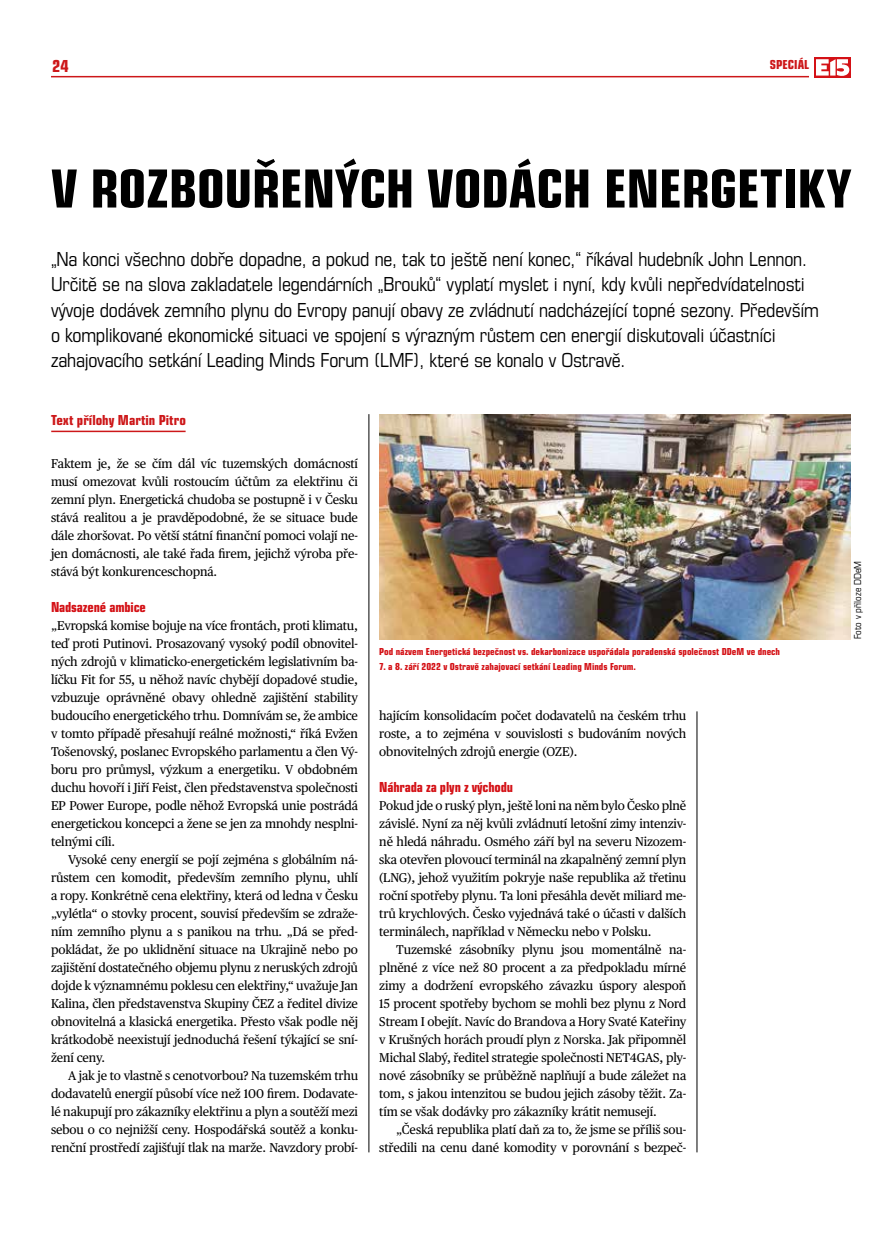
<style>
.page{position:relative;width:893px;height:1242px;background:#fff}
.page>*{position:absolute;margin:0;border:0;box-sizing:border-box;transform-origin:0 0}
.t1{font:57px "Eurostile Con Hea";letter-spacing:-.005em;color:#000}
.t2{font:21px/25.2px "Eurostile Con";letter-spacing:-.01em;color:#000}
.t3{font:18px "Eurostile Con Hea";color:#cd1719}
.t4{font:15px "Eurostile Con Hea";letter-spacing:-.01em;color:#d41116}
.t5{font:15px "Eurostile Con Hea";color:#cd1719}
.t6{font:13.5px "Eurostile Con Hea";color:#cd1719}
.t7{font:12.75px/18px "Publico Text";letter-spacing:-.01em;color:#000;text-align:justify}
.t8{font:10.5px "Eurostile Con Hea";color:#d41116}
.t9{font:10.5px "Eurostile Con";color:#000}
</style>
<div class="page">
<hr style="left:51px;top:76px;width:758px;height:1px;background:#cd1719">
<div style="left:814px;top:57px;width:36px;height:20px;background:#d41116"></div>
<svg style="left:816px;top:59px;width:33px;height:17px"></svg>
<img style="left:379px;top:414px;width:471px;height:225px">
<hr style="left:51px;top:431px;width:135px;height:1px;background:#cd1719">
<hr style="left:369px;top:414px;width:1px;height:738px;background:#000">
<hr style="left:697px;top:711px;width:1px;height:441px;background:#000">
<h3 class="t3" style="left:52px;top:56px;width:18px">24</h3>
<p class="t6" style="left:770px;top:57px;width:41px">SPECIÁL</p>
<h1 class="t1" style="left:51px;top:157px;width:802px">V ROZBOUŘENÝCH VODÁCH ENERGETIKY</h1>
<p class="t2" style="left:51px;top:247px;width:770px">„Na konci všechno dobře dopadne, a pokud ne, tak to ještě není konec,“ říkával hudebník John Lennon.<br>Určitě se na slova zakladatele legendárních „Brouků“ vyplatí myslet i nyní, kdy kvůli nepředvídatelnosti vývoje dodávek zemního plynu do Evropy panují obavy ze zvládnutí nadcházející topné sezony. Především o komplikované ekonomické situaci ve spojení s výrazným růstem cen energií diskutovali účastníci zahajovacího setkání Leading Minds Forum (LMF), které se konalo v Ostravě.</p>
<p class="t5" style="left:51px;top:412px;width:136px">Text přílohy Martin Pitro</p>
<p class="t7" style="left:51px;top:454px;width:308px">Faktem je, že se čím dál víc tuzemských domácností musí omezovat kvůli rostoucím účtům za elektřinu či zemní plyn. Energetická chudoba se postupně i v Česku stává realitou a je pravděpodobné, že se situace bude dále zhoršovat. Po větší státní finanční pomoci volají ne&shy;jen domácnosti, ale také řada firem, jejichž výroba pře&shy;stává být konkurenceschopná.</p>
<p class="t4" style="left:51px;top:599px;width:96px">Nadsazené ambice</p>
<p class="t7" style="left:51px;top:616px;width:309px">„Evropská komise bojuje na více frontách, proti klimatu, teď proti Putinovi. Prosazovaný vysoký podíl obnovitel&shy;ných zdrojů v klimaticko-energetickém legislativním ba&shy;líčku Fit for 55, u něhož navíc chybějí dopadové studie, vzbuzuje oprávněné obavy ohledně zajištění stability budoucího energetického trhu. Domnívám se, že ambice v tomto případě přesahují reálné možnosti,“ říká Evžen Tošenovský, poslanec Evropského parlamentu a člen Vý&shy;boru pro průmysl, výzkum a energetiku. V obdobném duchu hovoří i Jiří Feist, člen představenstva společnosti EP Power Europe, podle něhož Evropská unie postrádá energetickou koncepci a žene se jen za mnohdy nesplni&shy;telnými cíli.</p>
<p class="t7" style="left:51px;top:850px;width:309px;text-indent:17px">Vysoké ceny energií se pojí zejména s globálním ná&shy;růstem cen komodit, především zemního plynu, uhlí a ropy. Konkrétně cena elektřiny, která od ledna v Česku „vylétla“ o stovky procent, souvisí především se zdraže&shy;ním zemního plynu a s panikou na trhu. „Dá se před&shy;pokládat, že po uklidnění situace na Ukrajině nebo po zajištění dostatečného objemu plynu z neruských zdrojů dojde k významnému poklesu cen elektřiny,“ uvažuje Jan Kalina, člen představenstva Skupiny ČEZ a ředitel divize obnovitelná a klasická energetika. Přesto však podle něj krátkodobě neexistují jednoduchá řešení týkající se sní&shy;žení ceny.</p>
<p class="t7" style="left:51px;top:1066px;width:309px;text-indent:17px">A jak je to vlastně s cenotvorbou? Na tuzemském trhu dodavatelů energií působí více než 100 firem. Dodavate&shy;lé nakupují pro zákazníky elektřinu a plyn a soutěží mezi sebou o co nejnižší ceny. Hospodářská soutěž a konku&shy;renční prostředí zajišťují tlak na marže. Navzdory probí-</p>
<p class="t8" style="left:379px;top:646px;width:402px">Pod názvem Energetická bezpečnost vs. dekarbonizace uspořádala poradenská společnost DDeM ve dnech</p>
<p class="t8" style="left:379px;top:661px;width:258px">7. a 8. září 2022 v Ostravě zahajovací setkání Leading Minds Forum.</p>
<p class="t7" style="left:379px;top:706px;width:309px">hajícím konsolidacím počet dodavatelů na českém trhu roste, a to zejména v souvislosti s budováním nových obnovitelných zdrojů energie (OZE).</p>
<p class="t4" style="left:379px;top:779px;width:135px">Náhrada za plyn z východu</p>
<p class="t7" style="left:379px;top:796px;width:309px">Pokud jde o ruský plyn, ještě loni na něm bylo Česko plně závislé. Nyní za něj kvůli zvládnutí letošní zimy intenziv&shy;ně hledá náhradu. Osmého září byl na severu Nizozem&shy;ska otevřen plovoucí terminál na zkapalněný zemní plyn (LNG), jehož využitím pokryje naše republika až třetinu roční spotřeby plynu. Ta loni přesáhla devět miliard me&shy;trů krychlových. Česko vyjednává také o účasti v dalších terminálech, například v Německu nebo v Polsku.</p>
<p class="t7" style="left:379px;top:940px;width:309px;text-indent:17px">Tuzemské zásobníky plynu jsou momentálně na&shy;plněné z více než 80 procent a za předpokladu mírné zimy a dodržení evropského závazku úspory alespoň 15 procent spotřeby bychom se mohli bez plynu z Nord Stream I obejít. Navíc do Brandova a Hory Svaté Kateřiny v Krušných horách proudí plyn z Norska. Jak připomněl Michal Slabý, ředitel strategie společnosti NET4GAS, ply&shy;nové zásobníky se průběžně naplňují a bude záležet na tom, s jakou intenzitou se budou jejich zásoby těžit. Za&shy;tím se však dodávky pro zákazníky krátit nemusejí.</p>
<p class="t7" style="left:379px;top:1120px;width:308px;text-align:right">„Česká republika platí daň za to, že jsme se příliš sou&shy;středili na cenu dané komodity v porovnání s bezpeč-</p>
<p class="t9" style="left:852px;top:639px;width:80px;rotate:-90deg">Foto v příloze DDeM</p>
</div>
